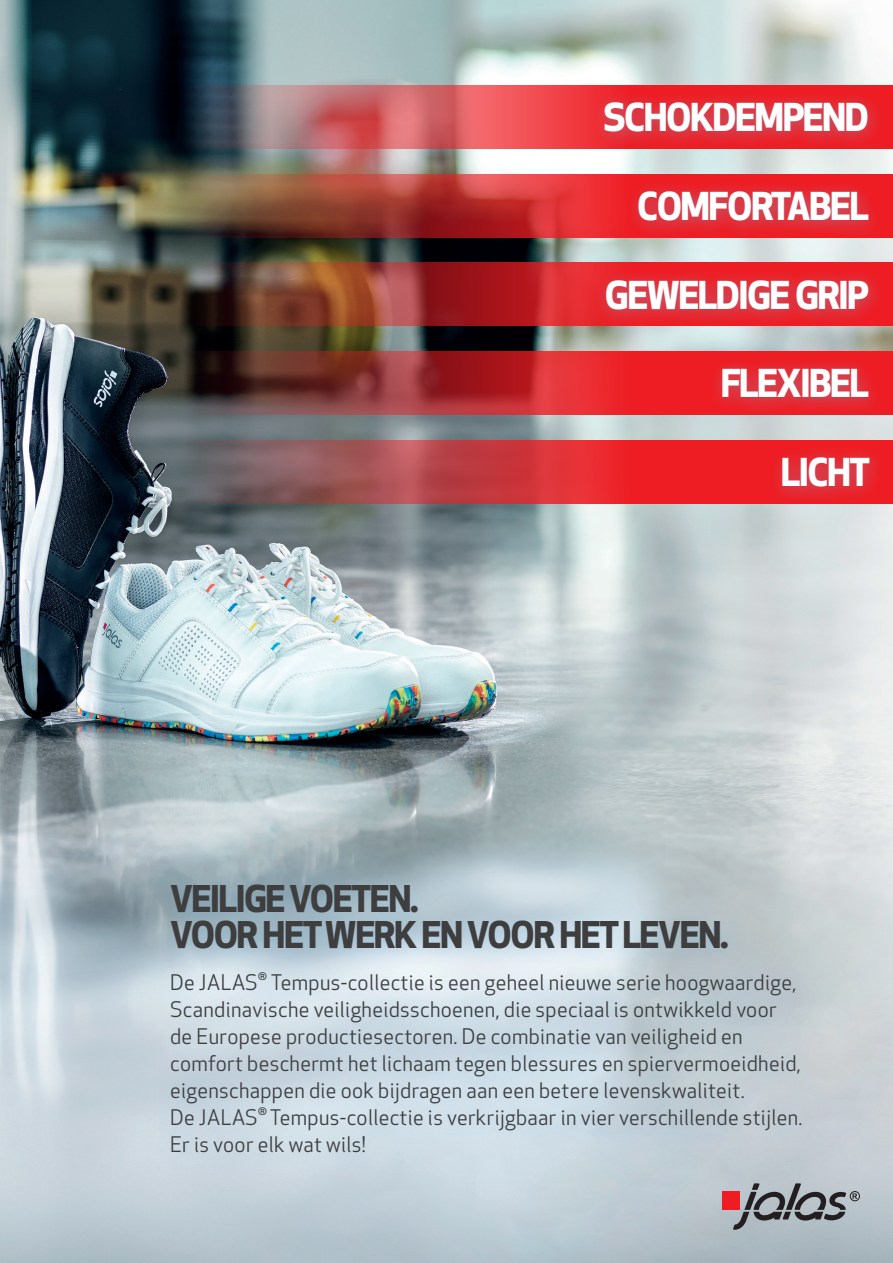
<style>
.page{position:relative;width:893px;height:1263px;background:#fff}
.page>*{position:absolute;margin:0;border:0;box-sizing:border-box;transform-origin:0 0}
.t1{font:700 37.5px "Apex New";letter-spacing:-.04em;color:#fff}
.t2{font:700 36px/36.9px "Apex New";letter-spacing:-.04em;color:#3e3e3f}
.t3{font:21px/27px "Apex New";letter-spacing:.015em;color:#3e3e3f}
.t4{font:12.3px "Apex New";color:#3e3e3f}
</style>
<div class="page">
<img style="left:0;top:0;width:893px;height:1263px">
<svg style="left:183px;top:440px;width:710px;height:64px"></svg>
<svg style="left:183px;top:351px;width:710px;height:64px"></svg>
<svg style="left:183px;top:85px;width:710px;height:64px"></svg>
<div style="left:592px;top:91px;width:292px;height:59px;background:#81b9e4;opacity:.4"></div>
<svg style="left:183px;top:262px;width:710px;height:64px"></svg>
<div style="left:708px;top:357px;width:177px;height:59px;background:#81b9e4;opacity:.4"></div>
<svg style="left:183px;top:174px;width:710px;height:64px"></svg>
<div style="left:593px;top:268px;width:292px;height:59px;background:#81b9e4;opacity:.4"></div>
<div style="left:769px;top:445px;width:117px;height:60px;background:#81b9e4;opacity:.4"></div>
<div style="left:625px;top:179px;width:260px;height:60px;background:#81b9e4;opacity:.4"></div>
<div style="left:722px;top:1192px;width:18px;height:18px;background:#ee1d23"></div>
<svg style="left:733px;top:1183px;width:127px;height:47px"></svg>
<div style="left:156px;top:958px;width:662px;height:216px;background:#81b9e4;opacity:.4"></div>
<div style="left:156px;top:869px;width:591px;height:102px;background:#81b9e4;opacity:.4"></div>
<h1 class="t1" style="left:603px;top:90px;width:267px">SCHOKDEMPEND</h1>
<h1 class="t1" style="left:637px;top:179px;width:233px">COMFORTABEL</h1>
<h1 class="t1" style="left:605px;top:268px;width:265px">GEWELDIGE GRIP</h1>
<h1 class="t1" style="left:721px;top:356px;width:150px">FLEXIBEL</h1>
<h1 class="t1" style="left:781px;top:445px;width:91px">LICHT</h1>
<h2 class="t2" style="left:170px;top:878px;width:560px">VEILIGE VOETEN.<br>VOOR HET WERK EN VOOR HET LEVEN.</h2>
<p class="t3" style="left:170px;top:969px;width:89px">De JALAS</p>
<p class="t4" style="left:258px;top:968px;width:11px">®</p>
<p class="t3" style="left:170px;top:969px;width:632px;text-indent:101px">Tempus-collectie is een geheel nieuwe serie hoogwaardige, Scandinavische veiligheidsschoenen, die speciaal is ontwikkeld voor de Europese productiesectoren. De combinatie van veiligheid en comfort beschermt het lichaam tegen blessures en spiervermoeidheid, eigenschappen die ook bijdragen aan een betere levenskwaliteit.<br>De JALAS</p>
<p class="t4" style="left:258px;top:1103px;width:11px">®</p>
<p class="t3" style="left:170px;top:1104px;width:634px;text-indent:100px">Tempus-collectie is verkrijgbaar in vier verschillende stijlen.<br>Er is voor elk wat wils!</p>
</div>
